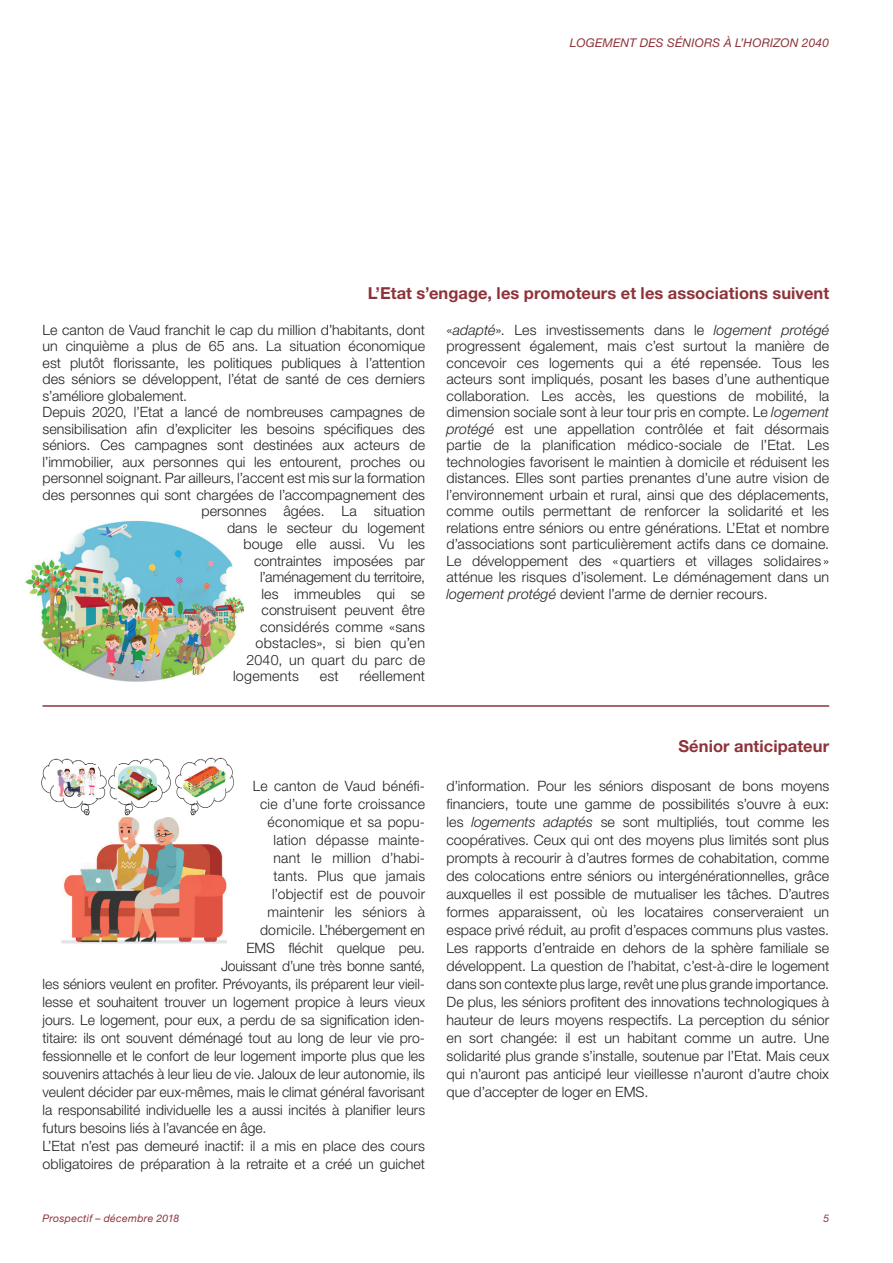
<style>
.page{position:relative;width:893px;height:1263px;background:#fff}
.page>*{position:absolute;margin:0;border:0;box-sizing:border-box;transform-origin:0 0}
.t1{font:700 16.5px "Helvetica Neue LT Pro";letter-spacing:.005em;color:#8d333a}
.t2{font:300 14.25px/18px "Helvetica Neue LT Pro";letter-spacing:.005em;color:#231f20;text-align:justify}
.t3{font:italic 12px "Helvetica Neue LT Pro";letter-spacing:.015em;color:#8d333a}
.t4{font:italic 10.5px "Helvetica Neue LT Pro";letter-spacing:.025em;color:#8d333a}
.s1{font-style:italic}
</style>
<div class="page">
<img style="left:25px;top:521px;width:218px;height:161px">
<img style="left:61px;top:817px;width:166px;height:127px">
<img style="left:175px;top:757px;width:59px;height:59px">
<img style="left:183px;top:766px;width:43px;height:33px">
<img style="left:41px;top:758px;width:130px;height:58px">
<img style="left:118px;top:766px;width:39px;height:34px">
<img style="left:55px;top:766px;width:43px;height:32px">
<hr style="left:43px;top:705px;width:786px;height:2px;background:#8d333a">
<p class="t3" style="left:570px;top:35px;width:261px">LOGEMENT DES SÉNIORS À L’HORIZON 2040</p>
<p class="t1" style="left:368px;top:283px;width:463px">L’Etat s’engage, les promoteurs et les associations suivent</p>
<p class="t2" style="left:43px;top:320px;width:384px">Le canton de Vaud franchit le cap du million d’habitants, dont</p>
<p class="t2" style="left:43px;top:337px;width:384px">un cinquième a plus de 65 ans. La situation économique</p>
<p class="t2" style="left:43px;top:353px;width:384px">est plutôt florissante, les politiques publiques à l’attention</p>
<p class="t2" style="left:43px;top:370px;width:384px">des séniors se développent, l’état de santé de ces derniers</p>
<p class="t2" style="left:43px;top:386px;width:146px">s’améliore globalement.</p>
<p class="t2" style="left:43px;top:403px;width:384px">Depuis 2020, l’Etat a lancé de nombreuses campagnes de</p>
<p class="t2" style="left:43px;top:419px;width:384px">sensibilisation afin d’expliciter les besoins spécifiques des</p>
<p class="t2" style="left:43px;top:436px;width:384px">séniors. Ces campagnes sont destinées aux acteurs de</p>
<p class="t2" style="left:43px;top:452px;width:384px">l’immobilier, aux personnes qui les entourent, proches ou</p>
<p class="t2" style="left:43px;top:469px;width:384px">personnel soignant. Par ailleurs, l’accent est mis sur la formation</p>
<p class="t2" style="left:43px;top:485px;width:384px">des personnes qui sont chargées de l’accompagnement des</p>
<p class="t2" style="left:202px;top:502px;width:225px">personnes âgées. La situation</p>
<p class="t2" style="left:227px;top:518px;width:200px">dans le secteur du logement</p>
<p class="t2" style="left:244px;top:535px;width:183px">bouge elle aussi. Vu les</p>
<p class="t2" style="left:254px;top:551px;width:173px">contraintes imposées par</p>
<p class="t2" style="left:260px;top:568px;width:166px">l’aménagement du territoire,</p>
<p class="t2" style="left:262px;top:584px;width:165px">les immeubles qui se</p>
<p class="t2" style="left:262px;top:601px;width:165px">construisent peuvent être</p>
<p class="t2" style="left:260px;top:617px;width:167px">considérés comme «sans</p>
<p class="t2" style="left:256px;top:634px;width:171px">obstacles», si bien qu’en</p>
<p class="t2" style="left:247px;top:650px;width:180px">2040, un quart du parc de</p>
<p class="t2" style="left:233px;top:667px;width:67px">logements</p>
<p class="t2" style="left:320px;top:667px;width:21px">est</p>
<p class="t2" style="left:360px;top:667px;width:67px">réellement</p>
<p class="t2" style="left:446px;top:321px;width:384px;line-height:16.5px">«<span class="s1">adapté</span>». Les investissements dans le <span class="s1">logement protégé </span>progressent également, mais c’est surtout la manière de concevoir ces logements qui a été repensée. Tous les acteurs sont impliqués, posant les bases d’une authentique collaboration. Les accès, les questions de mobilité, la dimension sociale sont à leur tour pris en compte. Le <span class="s1">logement protégé</span> est une appellation contrôlée et fait désormais partie de la planification médico-sociale de l’Etat. Les technologies favorisent le maintien à domicile et réduisent les distances. Elles sont parties prenantes d’une autre vision de l’environnement urbain et rural, ainsi que des déplacements, comme outils permettant de renforcer la solidarité et les relations entre séniors ou entre générations. L’Etat et nombre d’associations sont particulièrement actifs dans ce domaine.<br>Le développement des «quartiers et villages solidaires » atténue les risques d’isolement. Le déménagement dans un <span class="s1">logement protégé</span> devient l’arme de dernier recours.</p>
<p class="t2" style="left:253px;top:777px;width:174px">Le canton de Vaud bénéfi-</p>
<p class="t2" style="left:260px;top:795px;width:167px">cie d’une forte croissance</p>
<p class="t2" style="left:268px;top:813px;width:159px">économique et sa popu-</p>
<p class="t2" style="left:274px;top:831px;width:153px">lation dépasse mainte-</p>
<p class="t2" style="left:274px;top:849px;width:153px">nant le million d’habi-</p>
<p class="t2" style="left:274px;top:867px;width:153px">tants. Plus que jamais</p>
<p class="t2" style="left:272px;top:885px;width:155px">l’objectif est de pouvoir</p>
<p class="t2" style="left:268px;top:903px;width:159px">maintenir les séniors à</p>
<p class="t2" style="left:260px;top:921px;width:167px">domicile. L’hébergement en</p>
<p class="t2" style="left:247px;top:939px;width:180px">EMS fléchit quelque peu.</p>
<p class="t2" style="left:221px;top:957px;width:205px">Jouissant d’une très bonne santé,</p>
<p class="t2" style="left:43px;top:975px;width:384px">les séniors veulent en profiter. Prévoyants, ils préparent leur vieil-</p>
<p class="t2" style="left:43px;top:993px;width:384px">lesse et souhaitent trouver un logement propice à leurs vieux</p>
<p class="t2" style="left:43px;top:1011px;width:384px">jours. Le logement, pour eux, a perdu de sa signification iden-</p>
<p class="t2" style="left:43px;top:1029px;width:384px">titaire: ils ont souvent déménagé tout au long de leur vie pro-</p>
<p class="t2" style="left:43px;top:1047px;width:384px">fessionnelle et le confort de leur logement importe plus que les</p>
<p class="t2" style="left:43px;top:1065px;width:384px">souvenirs attachés à leur lieu de vie. Jaloux de leur autonomie, ils</p>
<p class="t2" style="left:43px;top:1083px;width:384px">veulent décider par eux-mêmes, mais le climat général favorisant</p>
<p class="t2" style="left:43px;top:1101px;width:384px">la responsabilité individuelle les a aussi incités à planifier leurs</p>
<p class="t2" style="left:43px;top:1119px;width:225px">futurs besoins liés à l’avancée en âge.</p>
<p class="t2" style="left:43px;top:1137px;width:384px">L’Etat n’est pas demeuré inactif: il a mis en place des cours</p>
<p class="t2" style="left:43px;top:1155px;width:384px">obligatoires de préparation à la retraite et a créé un guichet</p>
<p class="t1" style="left:678px;top:736px;width:152px">Sénior anticipateur</p>
<p class="t2" style="left:446px;top:777px;width:384px">d’information. Pour les séniors disposant de bons moyens financiers, toute une gamme de possibilités s’ouvre à eux: les <span class="s1">logements adaptés</span> se sont multipliés, tout comme les coopératives. Ceux qui ont des moyens plus limités sont plus prompts à recourir à d’autres formes de cohabitation, comme des colocations entre séniors ou intergénérationnelles, grâce auxquelles il est possible de mutualiser les tâches. D’autres formes apparaissent, où les locataires conserveraient un espace privé réduit, au profit d’espaces communs plus vastes.<br>Les rapports d’entraide en dehors de la sphère familiale se développent. La question de l’habitat, c’est-à-dire le logement dans son contexte plus large, revêt une plus grande importance.<br>De plus, les séniors profitent des innovations technologiques à hauteur de leurs moyens respectifs. La perception du sénior en sort changée: il est un habitant comme un autre. Une solidarité plus grande s’installe, soutenue par l’Etat. Mais ceux qui n’auront pas anticipé leur vieillesse n’auront d’autre choix que d’accepter de loger en EMS.</p>
<p class="t4" style="left:43px;top:1211px;width:138px">Prospectif – décembre 2018</p>
<p class="t4" style="left:823px;top:1211px;width:7px">5</p>
</div>
